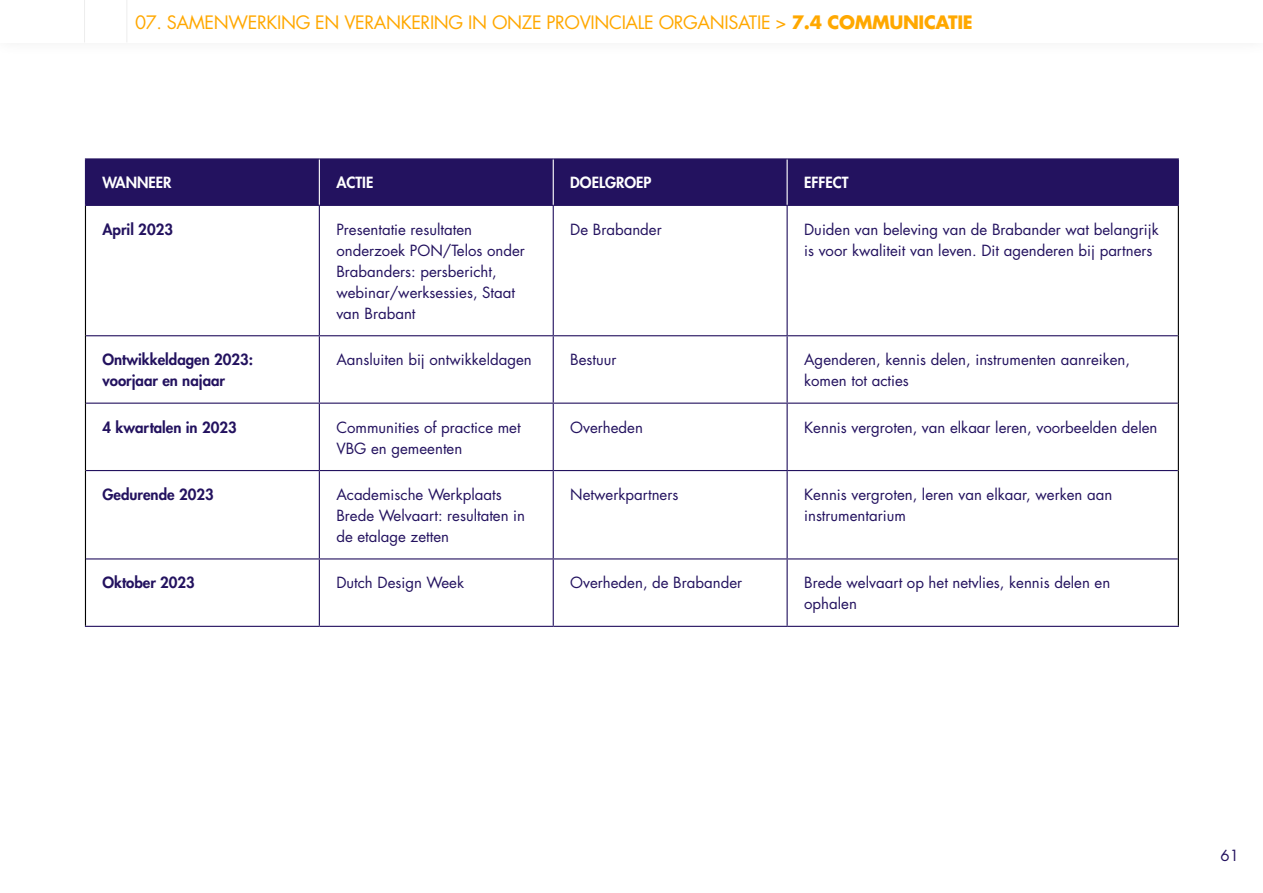
<style>
.page{position:relative;width:1263px;height:893px;background:#fff}
.page>*{position:absolute;margin:0;border:0;box-sizing:border-box;transform-origin:0 0}
.Hoofdstuk{font:18px "Futura Std";letter-spacing:-.02em;color:#ffa800}
.Broodtekst{font:15px/21px "Futura Std";color:#23125f}
.Broodtekst-2{font:800 15px/21px "Futura Std";color:#23125f}
.t1{font:800 15px "Futura Std";color:#fff}
.s1{font-weight:700}
</style>
<div class="page">
<hr style="left:84px;top:0;width:1px;height:43px;background:#ededed">
<hr style="left:126px;top:0;width:1px;height:43px;background:#ededed">
<div style="left:86px;top:160px;width:1092px;height:45px;background:#23125f"></div>
<hr style="left:85px;top:206px;width:1px;height:130px;background:#000">
<hr style="left:1178px;top:206px;width:1px;height:130px;background:#000">
<hr style="left:85px;top:336px;width:1px;height:67px;background:#000">
<hr style="left:1178px;top:336px;width:1px;height:67px;background:#000">
<hr style="left:85px;top:403px;width:1px;height:68px;background:#000">
<hr style="left:1178px;top:403px;width:1px;height:68px;background:#000">
<hr style="left:85px;top:471px;width:1px;height:88px;background:#000">
<hr style="left:1178px;top:471px;width:1px;height:88px;background:#000">
<hr style="left:85px;top:559px;width:1px;height:67px;background:#000">
<hr style="left:1178px;top:559px;width:1px;height:67px;background:#000">
<hr style="left:85px;top:158px;width:234px;height:2px;background:#23125f">
<hr style="left:85px;top:160px;width:1px;height:45px;background:#23125f">
<hr style="left:319px;top:158px;width:234px;height:2px;background:#23125f">
<hr style="left:553px;top:158px;width:234px;height:2px;background:#23125f">
<hr style="left:787px;top:158px;width:392px;height:2px;background:#23125f">
<hr style="left:1178px;top:160px;width:1px;height:45px;background:#23125f">
<hr style="left:319px;top:205px;width:234px;height:1px;background:#23125f">
<hr style="left:319px;top:206px;width:1px;height:129px;background:#23125f">
<hr style="left:553px;top:205px;width:234px;height:1px;background:#23125f">
<hr style="left:553px;top:206px;width:1px;height:129px;background:#23125f">
<hr style="left:787px;top:205px;width:392px;height:1px;background:#23125f">
<hr style="left:786px;top:206px;width:2px;height:129px;background:#23125f">
<hr style="left:319px;top:335px;width:234px;height:1px;background:#23125f">
<hr style="left:319px;top:336px;width:1px;height:67px;background:#23125f">
<hr style="left:553px;top:335px;width:234px;height:1px;background:#23125f">
<hr style="left:553px;top:336px;width:1px;height:67px;background:#23125f">
<hr style="left:787px;top:335px;width:391px;height:1px;background:#23125f">
<hr style="left:786px;top:336px;width:2px;height:67px;background:#23125f">
<hr style="left:319px;top:403px;width:234px;height:1px;background:#23125f">
<hr style="left:319px;top:404px;width:1px;height:66px;background:#23125f">
<hr style="left:553px;top:403px;width:234px;height:1px;background:#23125f">
<hr style="left:553px;top:404px;width:1px;height:66px;background:#23125f">
<hr style="left:787px;top:403px;width:391px;height:1px;background:#23125f">
<hr style="left:786px;top:404px;width:2px;height:66px;background:#23125f">
<hr style="left:319px;top:470px;width:234px;height:1px;background:#23125f">
<hr style="left:319px;top:471px;width:1px;height:87px;background:#23125f">
<hr style="left:553px;top:470px;width:234px;height:1px;background:#23125f">
<hr style="left:553px;top:471px;width:1px;height:87px;background:#23125f">
<hr style="left:787px;top:470px;width:391px;height:1px;background:#23125f">
<hr style="left:786px;top:471px;width:2px;height:87px;background:#23125f">
<hr style="left:319px;top:558px;width:234px;height:1px;background:#23125f">
<hr style="left:319px;top:559px;width:1px;height:67px;background:#23125f">
<hr style="left:553px;top:558px;width:234px;height:1px;background:#23125f">
<hr style="left:553px;top:559px;width:1px;height:67px;background:#23125f">
<hr style="left:787px;top:558px;width:391px;height:1px;background:#23125f">
<hr style="left:786px;top:559px;width:2px;height:67px;background:#23125f">
<hr style="left:319px;top:626px;width:234px;height:1px;background:#23125f">
<hr style="left:553px;top:626px;width:234px;height:1px;background:#23125f">
<hr style="left:787px;top:626px;width:392px;height:1px;background:#23125f">
<hr style="left:319px;top:160px;width:1px;height:45px;background:#fff">
<hr style="left:553px;top:160px;width:1px;height:45px;background:#fff">
<hr style="left:786px;top:160px;width:2px;height:45px;background:#fff">
<hr style="left:85px;top:205px;width:234px;height:1px;background:#23125f">
<hr style="left:86px;top:335px;width:233px;height:1px;background:#23125f">
<hr style="left:86px;top:403px;width:233px;height:1px;background:#23125f">
<hr style="left:86px;top:470px;width:233px;height:1px;background:#23125f">
<hr style="left:86px;top:558px;width:233px;height:1px;background:#23125f">
<hr style="left:85px;top:626px;width:234px;height:1px;background:#23125f">
<p class="Hoofdstuk" style="left:135px;top:11px;width:839px">07. SAMENWERKING EN VERANKERING IN ONZE PROVINCIALE ORGANISATIE &gt; <span class="s1">7.4 COMMUNICATIE</span></p>
<p class="t1" style="left:102px;top:173px;width:71px">WANNEER</p>
<p class="t1" style="left:336px;top:173px;width:39px">ACTIE</p>
<p class="t1" style="left:570px;top:173px;width:83px">DOELGROEP</p>
<p class="t1" style="left:804px;top:173px;width:46px">EFFECT</p>
<p class="Broodtekst-2" style="left:102px;top:219px;width:72px">April 2023</p>
<p class="Broodtekst" style="left:336px;top:219px;width:190px">Presentatie resultaten onderzoek PON/Telos onder<br>Brabanders: persbericht, webinar/werksessies, Staat van Brabant</p>
<p class="Broodtekst" style="left:570px;top:219px;width:93px">De Brabander</p>
<p class="Broodtekst" style="left:804px;top:219px;width:356px">Duiden van beleving van de Brabander wat belangrijk is voor kwaliteit van leven. Dit agenderen bij partners</p>
<p class="Broodtekst-2" style="left:102px;top:349px;width:152px">Ontwikkeldagen 2023: voorjaar en najaar</p>
<p class="Broodtekst" style="left:336px;top:349px;width:197px">Aansluiten bij ontwikkeldagen</p>
<p class="Broodtekst" style="left:570px;top:349px;width:48px">Bestuur</p>
<p class="Broodtekst" style="left:804px;top:349px;width:327px">Agenderen, kennis delen, instrumenten aanreiken, komen tot acties</p>
<p class="Broodtekst-2" style="left:102px;top:416px;width:136px">4 kwartalen in 2023</p>
<p class="Broodtekst" style="left:336px;top:417px;width:186px">Communities of practice met<br>VBG en gemeenten</p>
<p class="Broodtekst" style="left:570px;top:417px;width:74px">Overheden</p>
<p class="Broodtekst" style="left:804px;top:417px;width:355px">Kennis vergroten, van elkaar leren, voorbeelden delen</p>
<p class="Broodtekst-2" style="left:102px;top:484px;width:113px">Gedurende 2023</p>
<p class="Broodtekst" style="left:336px;top:484px;width:190px">Academische Werkplaats<br>Brede Welvaart: resultaten in de etalage zetten</p>
<p class="Broodtekst" style="left:570px;top:484px;width:110px">Netwerkpartners</p>
<p class="Broodtekst" style="left:804px;top:484px;width:310px">Kennis vergroten, leren van elkaar, werken aan instrumentarium</p>
<p class="Broodtekst-2" style="left:102px;top:572px;width:94px">Oktober 2023</p>
<p class="Broodtekst" style="left:336px;top:572px;width:129px">Dutch Design Week</p>
<p class="Broodtekst" style="left:570px;top:572px;width:173px">Overheden, de Brabander</p>
<p class="Broodtekst" style="left:804px;top:572px;width:308px">Brede welvaart op het netvlies, kennis delen en ophalen</p>
<p class="Broodtekst" style="left:1220px;top:845px;width:20px">61</p>
</div>
